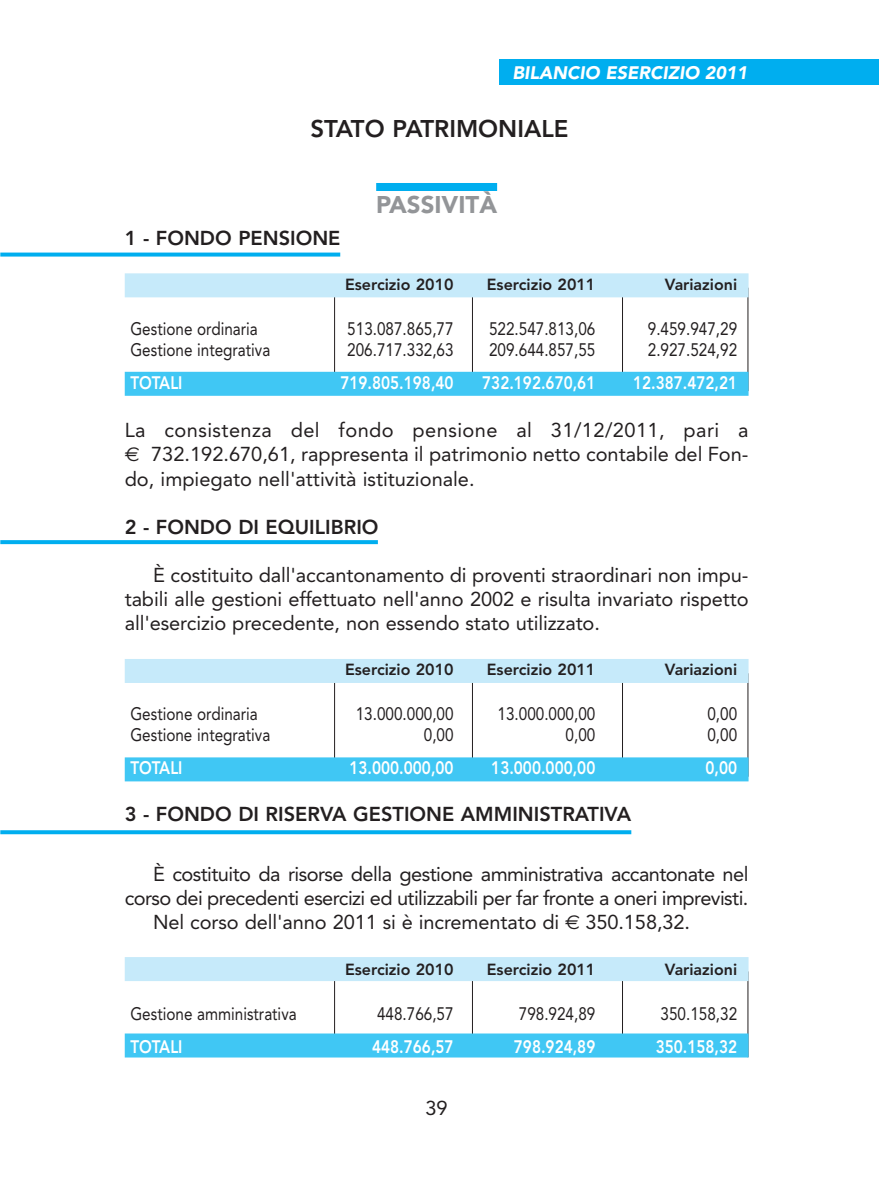
<style>
.page{position:relative;width:879px;height:1191px;background:#fff}
.page>*{position:absolute;margin:0;border:0;box-sizing:border-box;transform-origin:0 0}
.t1{font:800 24px "Avenir";color:#231f20}
.t2{font:900 24px "Avenir";color:#939598}
.t3{font:20px/24.8px "Avenir";letter-spacing:-.015em;color:#231f20;text-align:justify}
.t4{font:800 20px "Avenir";color:#231f20}
.t5{font:18px "Avenir";color:#231f20;scale:.85 1}
.t6{font:800 18px "Avenir";color:#fff;scale:.85 1}
.t7{font:italic 900 18px "Avenir";color:#fff}
.t8{font:800 16px "Avenir";color:#231f20}
.s1{font-family:"Euro Sans"}
</style>
<div class="page">
<hr style="left:747px;top:288px;width:1px;height:103px;background:#231f20">
<hr style="left:472px;top:285px;width:1px;height:100px;background:#231f20">
<hr style="left:622px;top:287px;width:1px;height:101px;background:#231f20">
<hr style="left:334px;top:291px;width:1px;height:85px;background:#231f20">
<div style="left:125px;top:372px;width:623px;height:24px;background:#40c7f4"></div>
<div style="left:125px;top:273px;width:623px;height:24px;background:#c6eafa"></div>
<hr style="left:747px;top:673px;width:1px;height:103px;background:#231f20">
<hr style="left:472px;top:670px;width:1px;height:100px;background:#231f20">
<hr style="left:622px;top:672px;width:1px;height:101px;background:#231f20">
<hr style="left:334px;top:676px;width:1px;height:85px;background:#231f20">
<div style="left:125px;top:757px;width:623px;height:24px;background:#40c7f4"></div>
<div style="left:125px;top:659px;width:623px;height:24px;background:#c6eafa"></div>
<svg style="left:0;top:252px;width:340px;height:4px"></svg>
<svg style="left:0;top:540px;width:378px;height:4px;background:#08b0ef"></svg>
<hr style="left:747px;top:971px;width:1px;height:86px;background:#231f20">
<hr style="left:472px;top:968px;width:1px;height:86px;background:#231f20">
<hr style="left:622px;top:970px;width:1px;height:84px;background:#231f20">
<hr style="left:334px;top:974px;width:1px;height:79px;background:#231f20">
<div style="left:125px;top:1033px;width:623px;height:24px;background:#40c7f4"></div>
<div style="left:125px;top:957px;width:623px;height:24px;background:#c6eafa"></div>
<svg style="left:0;top:830px;width:631px;height:4px;background:#0fb2ef"></svg>
<div style="left:499px;top:59px;width:380px;height:26px;background:#00aeef"></div>
<div style="left:376px;top:183px;width:121px;height:8px;background:#00aeef"></div>
<p class="t7" style="left:512px;top:65px;width:237px">BILANCIO ESERCIZIO 2011</p>
<p class="t1" style="left:310px;top:119px;width:260px">STATO PATRIMONIALE</p>
<p class="t4" style="left:125px;top:230px;width:217px">1 - FONDO PENSIONE</p>
<p class="t2" style="left:376px;top:194px;width:122px">PASSIVITÀ</p>
<p class="t8" style="left:345px;top:278px;width:110px">Esercizio 2010</p>
<p class="t8" style="left:487px;top:278px;width:110px">Esercizio 2011</p>
<p class="t8" style="left:665px;top:278px;width:74px">Variazioni</p>
<p class="t5" style="left:130px;top:321px;width:151px">Gestione ordinaria</p>
<p class="t5" style="left:347px;top:321px;width:127px">513.087.865,77</p>
<p class="t5" style="left:489px;top:321px;width:127px">522.547.813,06</p>
<p class="t5" style="left:648px;top:321px;width:107px">9.459.947,29</p>
<p class="t5" style="left:130px;top:343px;width:166px">Gestione integrativa</p>
<p class="t5" style="left:347px;top:343px;width:127px">206.717.332,63</p>
<p class="t5" style="left:489px;top:343px;width:127px">209.644.857,55</p>
<p class="t5" style="left:648px;top:343px;width:107px">2.927.524,92</p>
<p class="t6" style="left:130px;top:376px;width:63px">TOTALI</p>
<p class="t6" style="left:340px;top:376px;width:135px">719.805.198,40</p>
<p class="t6" style="left:482px;top:376px;width:135px">732.192.670,61</p>
<p class="t6" style="left:633px;top:376px;width:124px">12.387.472,21</p>
<p class="t3" style="left:125px;top:419px;width:625px">La consistenza del fondo pensione al 31/12/2011, pari a <span class="s1">€</span> 732.192.670,61, rappresenta il patrimonio netto contabile del Fon&shy;do, impiegato nell'attività istituzionale.</p>
<p class="t4" style="left:125px;top:519px;width:255px">2 - FONDO DI EQUILIBRIO</p>
<p class="t3" style="left:125px;top:565px;width:625px;line-height:24px;text-indent:28px">È costituito dall'accantonamento di proventi straordinari non impu&shy;tabili alle gestioni effettuato nell'anno 2002 e risulta invariato rispetto all'esercizio precedente, non essendo stato utilizzato.</p>
<p class="t8" style="left:345px;top:663px;width:110px">Esercizio 2010</p>
<p class="t8" style="left:487px;top:663px;width:110px">Esercizio 2011</p>
<p class="t8" style="left:665px;top:663px;width:74px">Variazioni</p>
<p class="t5" style="left:130px;top:706px;width:151px">Gestione ordinaria</p>
<p class="t5" style="left:356px;top:706px;width:117px">13.000.000,00</p>
<p class="t5" style="left:497px;top:706px;width:117px">13.000.000,00</p>
<p class="t5" style="left:707px;top:706px;width:37px">0,00</p>
<p class="t5" style="left:130px;top:727px;width:166px">Gestione integrativa</p>
<p class="t5" style="left:424px;top:727px;width:37px">0,00</p>
<p class="t5" style="left:565px;top:727px;width:37px">0,00</p>
<p class="t5" style="left:707px;top:727px;width:37px">0,00</p>
<p class="t6" style="left:130px;top:760px;width:63px">TOTALI</p>
<p class="t6" style="left:349px;top:760px;width:124px">13.000.000,00</p>
<p class="t6" style="left:491px;top:760px;width:124px">13.000.000,00</p>
<p class="t6" style="left:705px;top:760px;width:39px">0,00</p>
<p class="t4" style="left:125px;top:806px;width:508px">3 - FONDO DI RISERVA GESTIONE AMMINISTRATIVA</p>
<p class="t3" style="left:153px;top:863px;width:597px">È costituito da risorse della gestione amministrativa accantonate nel</p>
<p class="t3" style="left:125px;top:887px;width:625px">corso dei precedenti esercizi ed utilizzabili per far fronte a oneri imprevisti.</p>
<p class="t3" style="left:153px;top:911px;width:538px">Nel corso dell'anno 2011 si è incrementato di <span class="s1">€</span> 350.158,32.</p>
<p class="t8" style="left:345px;top:963px;width:110px">Esercizio 2010</p>
<p class="t8" style="left:487px;top:963px;width:110px">Esercizio 2011</p>
<p class="t8" style="left:665px;top:963px;width:74px">Variazioni</p>
<p class="t5" style="left:130px;top:1006px;width:197px">Gestione amministrativa</p>
<p class="t5" style="left:377px;top:1006px;width:92px">448.766,57</p>
<p class="t5" style="left:519px;top:1006px;width:92px">798.924,89</p>
<p class="t5" style="left:660px;top:1006px;width:92px">350.158,32</p>
<p class="t6" style="left:130px;top:1039px;width:63px">TOTALI</p>
<p class="t6" style="left:372px;top:1039px;width:97px">448.766,57</p>
<p class="t6" style="left:514px;top:1039px;width:97px">798.924,89</p>
<p class="t6" style="left:656px;top:1039px;width:97px">350.158,32</p>
<p class="t3" style="left:425px;top:1097px;width:24px">39</p>
</div>
